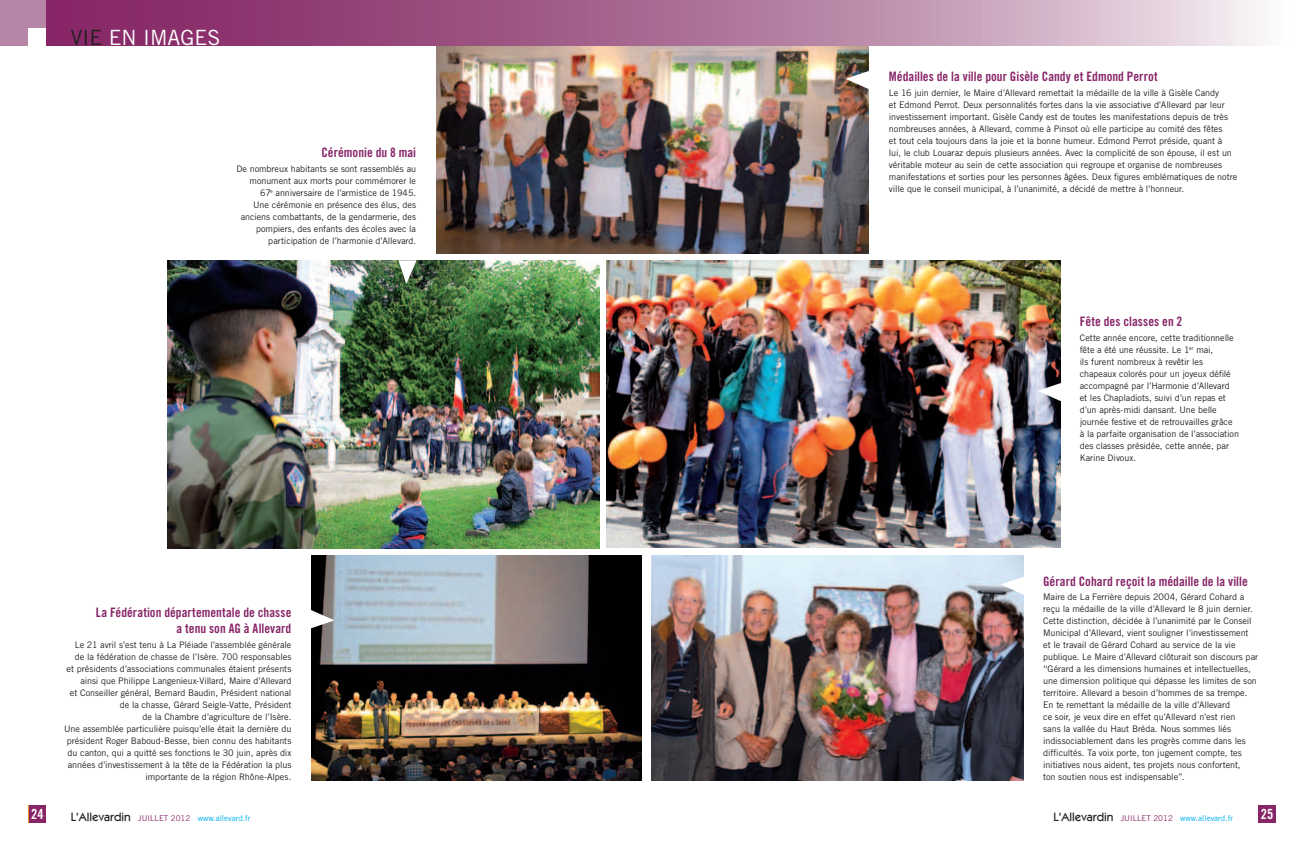
<style>
.page{position:relative;width:1304px;height:851px;background:#fff}
.page>*{position:absolute;margin:0;border:0;box-sizing:border-box;transform-origin:0 0}
.t1{font:21px "Trade Gothic";color:#fff}
.t2{font:14px "Trade Gothic Bold Cond Twenty";color:#fff}
.t3{font:13px/15.6px "Trade Gothic Bold Cond Twenty";color:#872567;text-align:right}
.t4{font:500 12px "Karat";color:#231f20}
.t5{font:9px/12px "Trade Gothic";letter-spacing:-.005em;color:#231f20}
.t6{font:8px "Trade Gothic";color:#00aeef}
.s1{color:#231f20}
.s2{font-family:"Trade Gothic";font-weight:400;font-size:8px;color:#872567}
.s3{color:#872567}
.s4{font-family:"Karat";font-weight:500;font-size:12px;color:#231f20}
</style>
<div class="page">
<img style="left:437px;top:45px;width:431px;height:208px">
<svg style="left:45px;top:0;width:1219px;height:45px;background:#af759b"></svg>
<div style="left:0;top:0;width:45px;height:45px;background:#b785a5"></div>
<div style="left:28px;top:28px;width:17px;height:17px;background:#fff"></div>
<img style="left:167px;top:261px;width:432px;height:287px">
<img style="left:311px;top:555px;width:331px;height:225px">
<img style="left:607px;top:261px;width:453px;height:286px">
<img style="left:652px;top:556px;width:372px;height:224px">
<div style="left:29px;top:805px;width:17px;height:17px;background:#872567"></div>
<svg style="left:845px;top:71px;width:24px;height:18px"></svg>
<svg style="left:1037px;top:383px;width:24px;height:18px"></svg>
<div style="left:1258px;top:805px;width:17px;height:17px;background:#872567"></div>
<svg style="left:398px;top:260px;width:19px;height:24px"></svg>
<svg style="left:311px;top:610px;width:23px;height:18px"></svg>
<svg style="left:1000px;top:576px;width:24px;height:18px"></svg>
<h1 class="t1" style="left:71px;top:25px;width:151px"><span class="s1">VIE</span> en imag es</h1>
<h3 class="t3" style="left:321px;top:145px;width:96px">Cérémonie du 8 mai</h3>
<p class="t5" style="left:236px;top:163px;width:181px;text-align:right">De nombreux habitants se sont rassemblés au monument aux morts pour commémorer le 67<sup>e</sup> anniversaire de l’armistice de 1945.<br>U ne cérémonie en présence des élus, des anciens combattants, de la gendarmerie, des pompiers, des enfants des écoles avec la participation de l’harmonie d’Allevard.</p>
<h3 class="t3" style="left:96px;top:604px;width:197px">La Fédération départementale de chasse a tenu son AG à Allevard</h3>
<p class="t5" style="left:64px;top:638px;width:229px;text-align:right">Le 21 avril s’est tenu à La Pléiade l’assemblée générale de la fédération de chasse de l’Isère. 700 responsables<br>et présidents d’associations communales étaient présents ainsi que Philippe Langenieux-Villard, Maire d’Allevard<br>et Conseiller général, Bernard Baudin, Président national de la chasse, Gérard Seigle-Vatte, Président<br>de la Chambre d’agriculture de l’Isère.<br>U ne assemblée particulière puisqu’elle était la dernière du président Roger Baboud-Besse, bien connu des habitants du canton, qui a quitté ses fonctions le 30 juin, après dix années d’investissement à la tête de la Fédération la plus importante de la région Rhône-Alpes.</p>
<h3 class="t3" style="left:889px;top:68px;width:270px">Médailles de la ville pour Gisèle Candy et Edmond Perrot</h3>
<p class="t5" style="left:889px;top:86px;width:350px">Le 16 juin dernier, le Maire d’Allevard remettait la médaille de la ville à Gisèle Candy<br>et Edmond Perrot. Deux personnalités fortes dans la vie associative d’Allevard par leur investissement important. Gisèle Candy est de toutes les manifestations depuis de très nombreuses années, à Allevard, comme à Pinsot où elle participe au comité des fêtes<br>et tout cela toujours dans la joie et la bonne humeur. Edmond Perrot préside, quant à<br>lui, le club Louaraz depuis plusieurs années. Avec la complicité de son épouse, il est un véritable moteur au sein de cette association qui regroupe et organise de nombreuses manifestations et sorties pour les personnes âgées. Deux figures emblématiques de notre ville que le conseil municipal, à l’unanimité, a décidé de mettre à l’honneur.</p>
<h3 class="t3" style="left:1080px;top:313px;width:104px">Fête des classes en 2</h3>
<p class="t5" style="left:1080px;top:331px;width:161px">Cette année encore, cette traditionnelle fête a été une réussite. Le 1<sup>er</sup> mai,<br>ils furent nombreux à revêtir les chapeaux colorés pour un joyeux défilé accompagné par l’Harmonie d’Allevard et les Chapladiots, suivi d’un repas et d’un après-midi dansant. U ne belle journée festive et de retrouvailles grâce à la parfaite organisation de l’association des classes présidée, cette année, par Karine Divoux.</p>
<h3 class="t3" style="left:1043px;top:573px;width:206px">Gérard Cohard reçoit la médaille de la ville</h3>
<p class="t5" style="left:1043px;top:591px;width:216px">Maire de La Ferrière depuis 2004, Gérard Cohard a reçu la médaille de la ville d’Allevard le 8 juin dernier.<br>Cette distinction, décidée à l’unanimité par le Conseil Municipal d’Allevard, vient souligner l’investissement et le travail de Gérard Cohard au service de la vie publique. Le Maire d’Allevard clôturait son discours par “Gérard a les dimensions humaines et intellectuelles, une dimension politique qui dépasse les limites de son territoire. Allevard a besoin d’hommes de sa trempe.<br>En te remettant la médaille de la ville d’Allevard<br>ce soir, je veux dire en effet qu’Allevard n’est rien<br>sans la vallée du Haut Bréda. Nous sommes liés indissociablement dans les progrès comme dans les difficultés. Ta voix porte, ton jugement compte, tes initiatives nous aident, tes projets nous confortent,<br>ton soutien nous est indispensable”.</p>
<h2 class="t2" style="left:31px;top:805px;width:14px">24</h2>
<h3 class="t4" style="left:71px;top:809px;width:73px">L’Allevardin <span class="s2">JUILLET</span></h3>
<p class="t6" style="left:171px;top:812px;width:81px"><span class="s3">2012</span> www.allevard.fr</p>
<p class="t6" style="left:1053px;top:812px;width:181px"><span class="s4">L’Allevardin</span> <span class="s3">juillet 2012</span> www.allevard.fr</p>
<h2 class="t2" style="left:1261px;top:805px;width:14px">25</h2>
</div>
